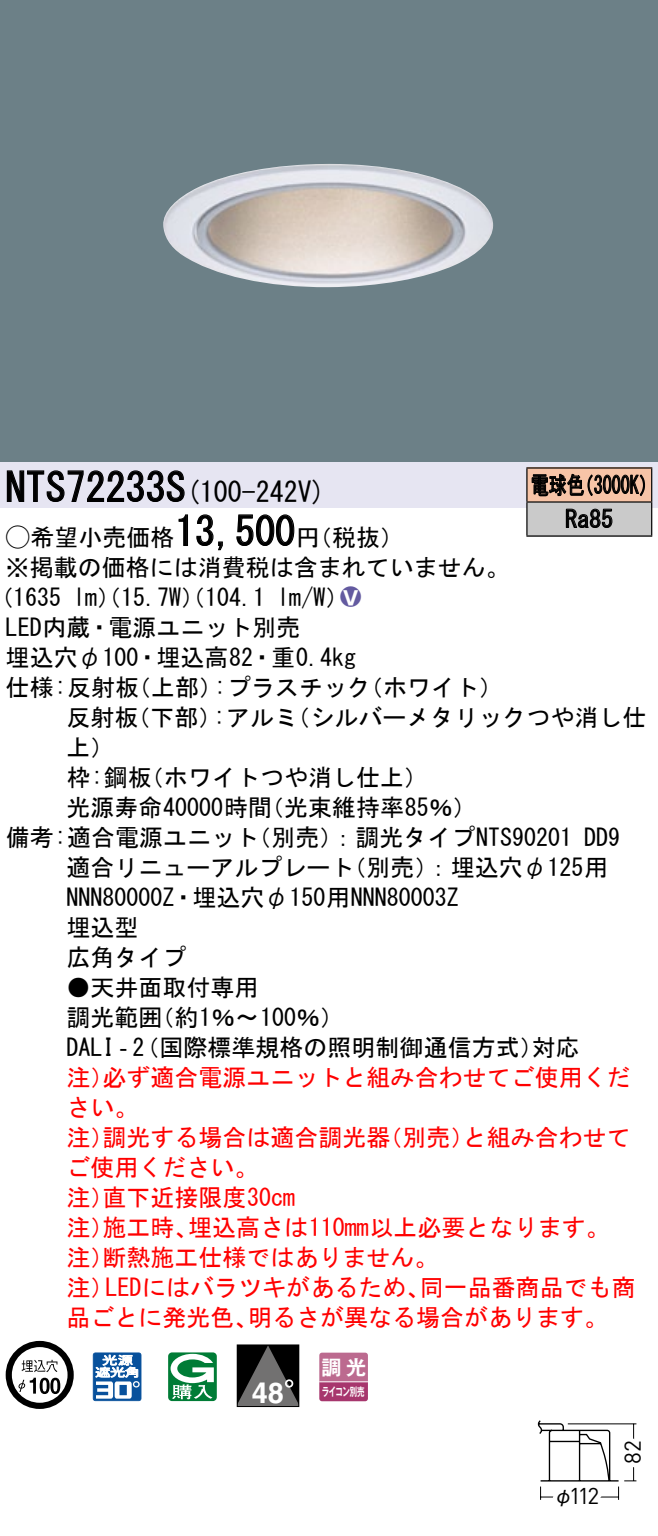
<style>
.page{position:relative;width:658px;height:1536px;background:#fff}
.page>*{position:absolute;margin:0;border:0;box-sizing:border-box;transform-origin:0 0}
.t1{font:40px "MS Gothic";color:#000}
.t2{font:700 28.8px "Helvetica LT Std";color:#fff}
.t3{font:28px "MS Gothic";color:#000}
.t4{font:24px/30px "MS Gothic";color:#000}
.t5{font:24px/30px "MS Gothic";color:#f00}
.t6{font:24px/34px "MS Gothic";color:#000;scale:.75 1}
.t7{font:24px "Ford Classification 1";color:#635aa0}
.t8{font:22.8px "DINOT";color:#000}
.t9{font:20px "Gothic MB101 Pro De Bold 90 pv RKSJ H";color:#fff}
.t10{font:20px "Gothic BBB Pro Medium 90 pv RKSJ H";color:#000}
.t11{font:11.6px "Gothic MB101 Pro De Bold 90 pv RKSJ H";letter-spacing:-.05em;color:#fff;scale:.65 1}
.s1{font-size:40px}
.s2{font-family:"Ford Classification 1"}
.s3{color:#fff}
</style>
<div class="page">
<div style="left:0;top:0;width:658px;height:462px;background:#6c8087"></div>
<img style="left:163px;top:164px;width:330px;height:123px">
<div style="left:0;top:462px;width:658px;height:45px;background:#e6e5f2"></div>
<svg style="left:6px;top:470px;width:179px;height:32px"></svg>
<svg style="left:178px;top:514px;width:10px;height:32px"></svg>
<svg style="left:196px;top:514px;width:27px;height:37px"></svg>
<svg style="left:236px;top:514px;width:59px;height:32px"></svg>
<svg style="left:6px;top:1341px;width:68px;height:68px"></svg>
<svg style="left:40px;top:1377px;width:10px;height:17px"></svg>
<svg style="left:50px;top:1377px;width:10px;height:17px"></svg>
<svg style="left:93px;top:1352px;width:48px;height:49px"></svg>
<svg style="left:168px;top:1352px;width:49px;height:49px"></svg>
<svg style="left:239px;top:1347px;width:58px;height:58px;background:#3f3e3e"></svg>
<svg style="left:285px;top:1379px;width:8px;height:8px"></svg>
<div style="left:237px;top:1345px;width:62px;height:62px;border:1px solid #000"></div>
<svg style="left:319px;top:1352px;width:49px;height:49px;background:#b55a85"></svg>
<hr style="left:319px;top:1381px;width:49px;height:1px;background:#fff">
<div style="left:527px;top:468px;width:124px;height:34px;background:#f7c4a7"></div>
<div style="left:527px;top:502px;width:124px;height:34px;background:#cacaca"></div>
<hr style="left:526px;top:467px;width:126px;height:2px;background:#000">
<hr style="left:526px;top:468px;width:1px;height:33px;background:#000">
<hr style="left:651px;top:468px;width:1px;height:33px;background:#000">
<hr style="left:526px;top:501px;width:126px;height:2px;background:#000">
<hr style="left:526px;top:502px;width:1px;height:33px;background:#000">
<hr style="left:651px;top:502px;width:1px;height:33px;background:#000">
<hr style="left:526px;top:535px;width:126px;height:2px;background:#000">
<svg style="left:531px;top:473px;width:114px;height:24px"></svg>
<svg style="left:565px;top:508px;width:47px;height:20px"></svg>
<svg style="left:538px;top:1420px;width:99px;height:80px"></svg>
<h1 class="t1" style="left:6px;top:467px;width:162px">NTS72233</h1>
<p class="t3" style="left:166px;top:478px;width:161px">(<span class="s1">S</span> 100-242 (V</p>
<h1 class="t1" style="left:175px;top:511px;width:121px">13,500</h1>
<p class="t4" style="left:6px;top:522px;width:505px"><span class="s2">A</span>希望小売価格<br>※掲載の価格には消費税は含まれていません。</p>
<p class="t7" style="left:340px;top:585px;width:22px">2<span class="s3">8</span></p>
<p class="t4" style="left:296px;top:522px;width:109px">（円税抜(</p>
<p class="t4" style="left:277px;top:582px;width:73px">l m (W/</p>
<p class="t4" style="left:6px;top:582px;width:352px;text-indent:-16px">（1635<br>LED内蔵・電源ユニット別売<br>埋込穴φ100・埋込高82・重0.4kg</p>
<p class="t4" style="left:73px;top:582px;width:193px">lm）（15.7 ）（W 104.1</p>
<p class="t4" style="left:6px;top:672px;width:135px">仕様:反射板</p>
<p class="t4" style="left:127px;top:672px;width:97px">（上部）</p>
<p class="t4" style="left:214px;top:672px;width:158px">:プラスチック</p>
<p class="t4" style="left:359px;top:672px;width:145px">（ホワイト(</p>
<p class="t6" style="left:565px;top:468px;width:65px;text-indent:-34px">電球色<br>Ra85</p>
<p class="t6" style="left:575px;top:468px;width:109px">（3000 (K</p>
<p class="t4" style="left:66px;top:702px;width:73px">反射板上(</p>
<p class="t4" style="left:126px;top:702px;width:97px">（下部）</p>
<p class="t4" style="left:213px;top:702px;width:86px">:アルミ</p>
<p class="t4" style="left:286px;top:702px;width:361px">（シルバーメタリックつや消し仕</p>
<p class="t4" style="left:66px;top:762px;width:87px">枠:鋼板</p>
<p class="t4" style="left:140px;top:762px;width:289px">（ホワイトつや消し仕上(</p>
<p class="t4" style="left:66px;top:792px;width:207px">光源寿命40000時間</p>
<p class="t4" style="left:260px;top:792px;width:218px">（光束維持率85％(</p>
<p class="t4" style="left:247px;top:822px;width:326px">（別売：）調光タイプNTS90201</p>
<p class="t4" style="left:6px;top:822px;width:255px">備考:適合電源ユニット</p>
<p class="t4" style="left:584px;top:822px;width:37px">DD9</p>
<p class="t4" style="left:66px;top:852px;width:394px">適合リニューアルプレート<br>NNN80000 ・Z 埋込穴φ150用NNN80003Z埋込型<br>広角タイプ</p>
<p class="t4" style="left:150px;top:972px;width:195px;text-indent:-84px">●天井面取付専用<br>（約1％〜100％(</p>
<p class="t4" style="left:342px;top:852px;width:267px">（別売：）埋込穴φ125用</p>
<p class="t4" style="left:66px;top:1002px;width:98px">調光範囲</p>
<p class="t4" style="left:66px;top:1032px;width:479px">DALI‐（2 国際標準規格の照明制御通信方式）</p>
<p class="t5" style="left:102px;top:1062px;width:530px">必ず適合電源ユニットと組み合わせてご使用くだ</p>
<p class="t4" style="left:531px;top:1032px;width:49px">対応</p>
<p class="t5" style="left:66px;top:1062px;width:73px">注）さい。</p>
<p class="t5" style="left:102px;top:1122px;width:289px">調光する場合は適合調光器</p>
<p class="t5" style="left:378px;top:1122px;width:97px">（別売）</p>
<p class="t5" style="left:66px;top:1122px;width:49px">注）</p>
<p class="t5" style="left:66px;top:1152px;width:193px">ご使用ください。</p>
<p class="t5" style="left:102px;top:1182px;width:194px">直下近接限度30cm</p>
<p class="t5" style="left:66px;top:1182px;width:49px">注）</p>
<p class="t5" style="left:462px;top:1122px;width:169px">と組み合わせて</p>
<p class="t5" style="left:188px;top:1212px;width:423px">埋込高さは110mm以上必要となります。</p>
<p class="t5" style="left:102px;top:1212px;width:97px">施工時、</p>
<p class="t5" style="left:102px;top:1212px;width:337px;text-indent:-36px">注）<br>断熱施工仕様ではありません。</p>
<p class="t5" style="left:66px;top:1242px;width:49px">注）</p>
<p class="t5" style="left:66px;top:1272px;width:49px">注）</p>
<p class="t5" style="left:105px;top:1272px;width:326px">LEDにはバラツキがあるため、</p>
<p class="t5" style="left:420px;top:1272px;width:217px">同一品番商品でも商</p>
<p class="t5" style="left:66px;top:1302px;width:193px">品ごとに発光色、</p>
<p class="t5" style="left:248px;top:1302px;width:362px">明るさが異なる場合があります。</p>
<p class="t2" style="left:252px;top:1375px;width:34px">48</p>
<p class="t9" style="left:321px;top:1350px;width:46px">調光</p>
<p class="t11" style="left:322px;top:1381px;width:67px">ライコン別売</p>
<p class="t8" style="left:569px;top:1480px;width:32px">112</p>
<p class="t10" style="left:553px;top:1479px;width:21px">φ</p>
<p class="t8" style="left:617px;top:1464px;width:25px;rotate:-90deg">82</p>
</div>
